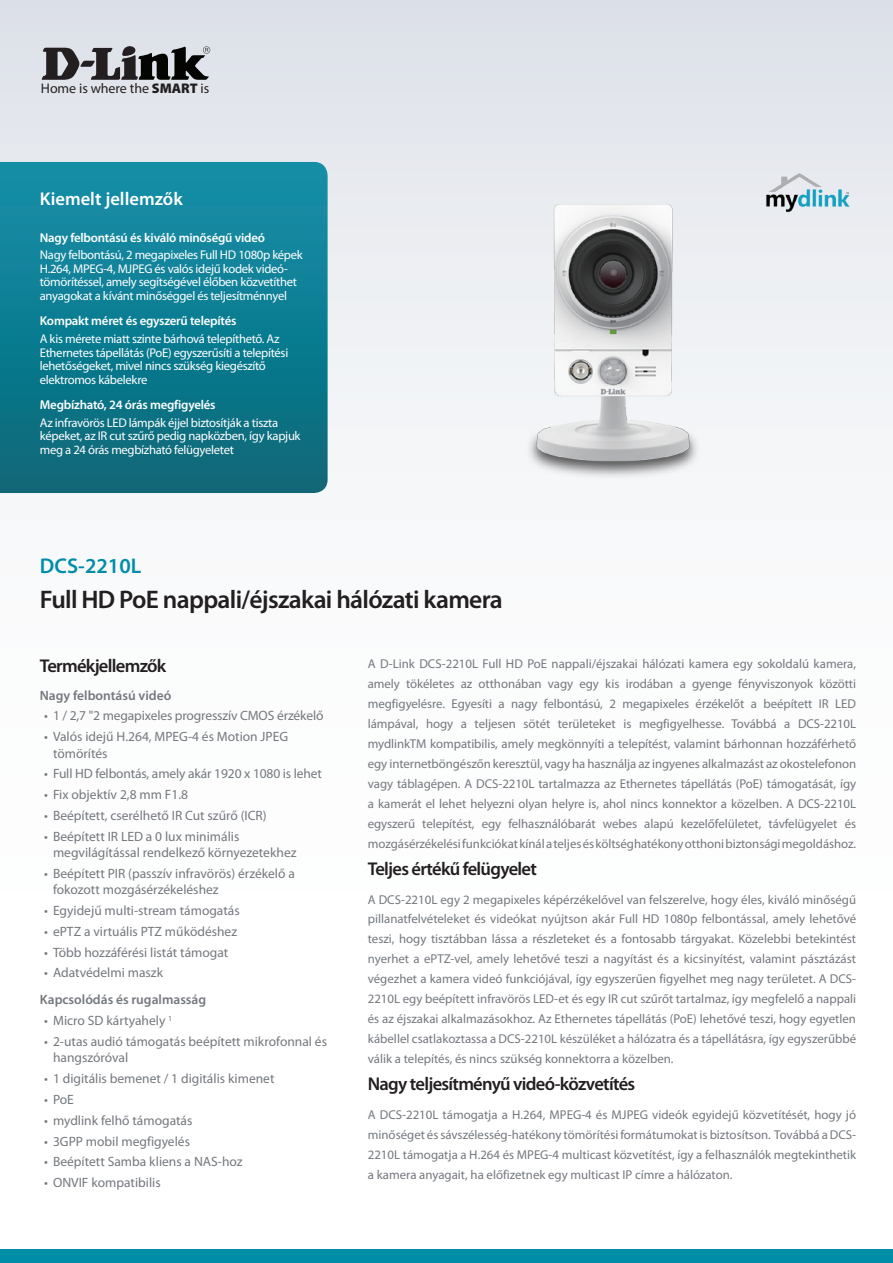
<style>
.page{position:relative;width:893px;height:1263px;background:#fff}
.page>*{position:absolute;margin:0;border:0;box-sizing:border-box;transform-origin:0 0}
.Product_Name__Cover{font:600 25.5px "Myriad Pro";letter-spacing:-.025em;color:#231f20}
.Model_Number__Cover{font:600 21.3px "Myriad Pro";color:#008da8}
.Description_Text{font:600 18.6px "Myriad Pro";letter-spacing:-.04em;color:#231f20}
.Highlights_Title{font:600 18.6px "Myriad Pro";color:#fff}
.Features_Title{font:600 18.6px "Myriad Pro";letter-spacing:-.04em;color:#231f20}
.t1{font:13.95px "Myriad Pro";letter-spacing:-.005em;color:#231f20}
.t2{font:13.5px/16.5px "Myriad Pro";color:#74787d}
.Features_Category{font:600 13.5px "Myriad Pro";color:#74787d}
.Description_Text-2{font:12.9px/20px "Myriad Pro";color:#74787d;text-align:justify}
.Highlights_Category{font:600 12.9px "Myriad Pro";letter-spacing:-.015em;color:#fff}
.Highlights_Text{font:12.6px/13.5px "Myriad Pro";letter-spacing:-.025em;color:#fff}
.s1{font-weight:900}
</style>
<div class="page">
<div style="left:0;top:0;width:893px;height:1084px;background:linear-gradient(to bottom,#e3e6ec,#fff)"></div>
<div style="left:0;top:1249px;width:893px;height:14px;background:#008da8"></div>
<svg style="left:0;top:162px;width:328px;height:331px;background:#0f7c90"></svg>
<svg style="left:42px;top:46px;width:168px;height:34px;background:#737376"></svg>
<img style="left:505px;top:172px;width:216px;height:321px">
<img style="left:757px;top:162px;width:99px;height:59px">
<p class="t1" style="left:41px;top:80px;width:170px">Home is where the <span class="s1">SMART</span> is</p>
<p class="Highlights_Title" style="left:40px;top:187px;width:144px">Kiemelt jellemzők</p>
<p class="Highlights_Category" style="left:40px;top:229px;width:227px">Nagy felbontású és kiváló minőségű videó</p>
<p class="Highlights_Text" style="left:40px;top:248px;width:264px">Nagy felbontású, 2 megapixeles Full HD 1080p képek H.264, MPEG-4, MJPEG és valós idejű kodek videó&shy;tömörítéssel, amely segítségével élőben közvetíthet anyagokat a kívánt minőséggel és teljesítménnyel</p>
<p class="Highlights_Category" style="left:40px;top:313px;width:198px">Kompakt méret és egyszerű telepítés</p>
<p class="Highlights_Text" style="left:40px;top:332px;width:250px">A kis mérete miatt szinte bárhová telepíthető. Az Ethernetes tápellátás (PoE) egyszerűsíti a telepítési lehetőségeket, mivel nincs szükség kiegészítő elektromos kábelekre</p>
<p class="Highlights_Category" style="left:40px;top:397px;width:177px">Megbízható, 24 órás megfigyelés</p>
<p class="Highlights_Text" style="left:40px;top:416px;width:262px">Az infravörös LED lámpák éjjel biztosítják a tiszta képeket, az IR cut szűrő pedig napközben, így kapjuk meg a 24 órás megbízható felügyeletet</p>
<p class="Model_Number__Cover" style="left:40px;top:552px;width:103px">DCS-2210L</p>
<p class="Product_Name__Cover" style="left:40px;top:583px;width:464px">Full HD PoE nappali/éjszakai hálózati kamera</p>
<p class="Features_Title" style="left:40px;top:654px;width:128px">Termékjellemzők</p>
<p class="Features_Category" style="left:40px;top:686px;width:133px">Nagy felbontású videó</p>
<p class="t2" style="left:44px;top:707px;width:281px">• 1 / 2,7 "2 megapixeles progresszív CMOS érzékelő</p>
<p class="t2" style="left:53px;top:728px;width:237px;text-indent:-9px">• Valós idejű H.264, MPEG-4 és Motion JPEG tömörítés</p>
<p class="t2" style="left:44px;top:765px;width:279px">• Full HD felbontás, amely akár 1920 x 1080 is lehet</p>
<p class="t2" style="left:44px;top:786px;width:145px">• Fix objektív 2,8 mm F1.8</p>
<p class="t2" style="left:44px;top:807px;width:224px">• Beépített, cserélhető IR Cut szűrő (ICR)</p>
<p class="t2" style="left:53px;top:827px;width:245px;text-indent:-9px">• Beépített IR LED a 0 lux minimális megvilágítással rendelkező környezetekhez</p>
<p class="t2" style="left:53px;top:865px;width:243px;text-indent:-9px">• Beépített PIR (passzív infravörös) érzékelő a fokozott mozgásérzékeléshez</p>
<p class="t2" style="left:44px;top:902px;width:197px">• Egyidejű multi-stream támogatás</p>
<p class="t2" style="left:44px;top:923px;width:195px">• ePTZ a virtuális PTZ működéshez</p>
<p class="t2" style="left:44px;top:943px;width:186px">• Több hozzáférési listát támogat</p>
<p class="t2" style="left:44px;top:964px;width:120px">• Adatvédelmi maszk</p>
<p class="Features_Category" style="left:40px;top:991px;width:168px">Kapcsolódás és rugalmasság</p>
<p class="t2" style="left:44px;top:1012px;width:130px">• Micro SD kártyahely <sup>1</sup></p>
<p class="t2" style="left:53px;top:1033px;width:276px;text-indent:-9px">• 2-utas audió támogatás beépített mikrofonnal és hangszóróval</p>
<p class="t2" style="left:44px;top:1070px;width:232px">• 1 digitális bemenet / 1 digitális kimenet</p>
<p class="t2" style="left:44px;top:1091px;width:31px">• PoE</p>
<p class="t2" style="left:44px;top:1112px;width:150px">• mydlink felhő támogatás</p>
<p class="t2" style="left:44px;top:1132px;width:147px">• 3GPP mobil megfigyelés</p>
<p class="t2" style="left:44px;top:1153px;width:200px">• Beépített Samba kliens a NAS-hoz</p>
<p class="t2" style="left:44px;top:1174px;width:118px">• ONVIF kompatibilis</p>
<p class="Description_Text-2" style="left:368px;top:654px;width:490px">A D-Link DCS-2210L Full HD PoE nappali/éjszakai hálózati kamera egy sokoldalú kamera, amely tökéletes az otthonában vagy egy kis irodában a gyenge fényviszonyok közötti megfigyelésre. Egyesíti a nagy felbontású, 2 megapixeles érzékelőt a beépített IR LED lámpával, hogy a teljesen sötét területeket is megfigyelhesse. Továbbá a DCS-2210L mydlinkTM kompatibilis, amely megkönnyíti a telepítést, valamint bárhonnan hozzáférhető egy internetböngészőn keresztül, vagy ha használja az ingyenes alkalmazást az okostelefonon vagy táblagépen. A DCS‑2210L tartalmazza az Ethernetes tápellátás (PoE) támogatását, így a kamerát el lehet helyezni olyan helyre is, ahol nincs konnektor a közelben. A DCS-2210L egyszerű telepítést, egy felhasználóbarát webes alapú kezelőfelületet, távfelügyelet és mozgásérzékelési funkciókat kínál a teljes és költséghatékony otthoni biztonsági megoldáshoz.</p>
<p class="Description_Text" style="left:368px;top:856px;width:171px">Teljes értékű felügyelet</p>
<p class="Description_Text-2" style="left:368px;top:889px;width:490px">A DCS-2210L egy 2 megapixeles képérzékelővel van felszerelve, hogy éles, kiváló minőségű pillanatfelvételeket és videókat nyújtson akár Full HD 1080p felbontással, amely lehetővé teszi, hogy tisztábban lássa a részleteket és a fontosabb tárgyakat. Közelebbi betekintést nyerhet a ePTZ-vel, amely lehetővé teszi a nagyítást és a kicsinyítést, valamint pásztázást végezhet a kamera videó funkciójával, így egyszerűen figyelhet meg nagy területet. A DCS-2210L egy beépített infravörös LED-et és egy IR cut szűrőt tartalmaz, így megfelelő a nappali és az éjszakai alkalmazásokhoz. Az Ethernetes tápellátás (PoE) lehetővé teszi, hogy egyetlen kábellel csatlakoztassa a DCS-2210L készüléket a hálózatra és a tápellátásra, így egyszerűbbé válik a telepítés, és nincs szükség konnektorra a közelben.</p>
<p class="Description_Text" style="left:368px;top:1072px;width:269px">Nagy teljesítményű videó-közvetítés</p>
<p class="Description_Text-2" style="left:368px;top:1104px;width:490px">A DCS-2210L támogatja a H.264, MPEG-4 és MJPEG videók egyidejű közvetítését, hogy jó minőséget és sávszélesség-hatékony tömörítési formátumokat is biztosítson. Továbbá a DCS-2210L támogatja a H.264 és MPEG-4 multicast közvetítést, így a felhasználók megtekinthetik a kamera anyagait, ha előfizetnek egy multicast IP címre a hálózaton.</p>
</div>
